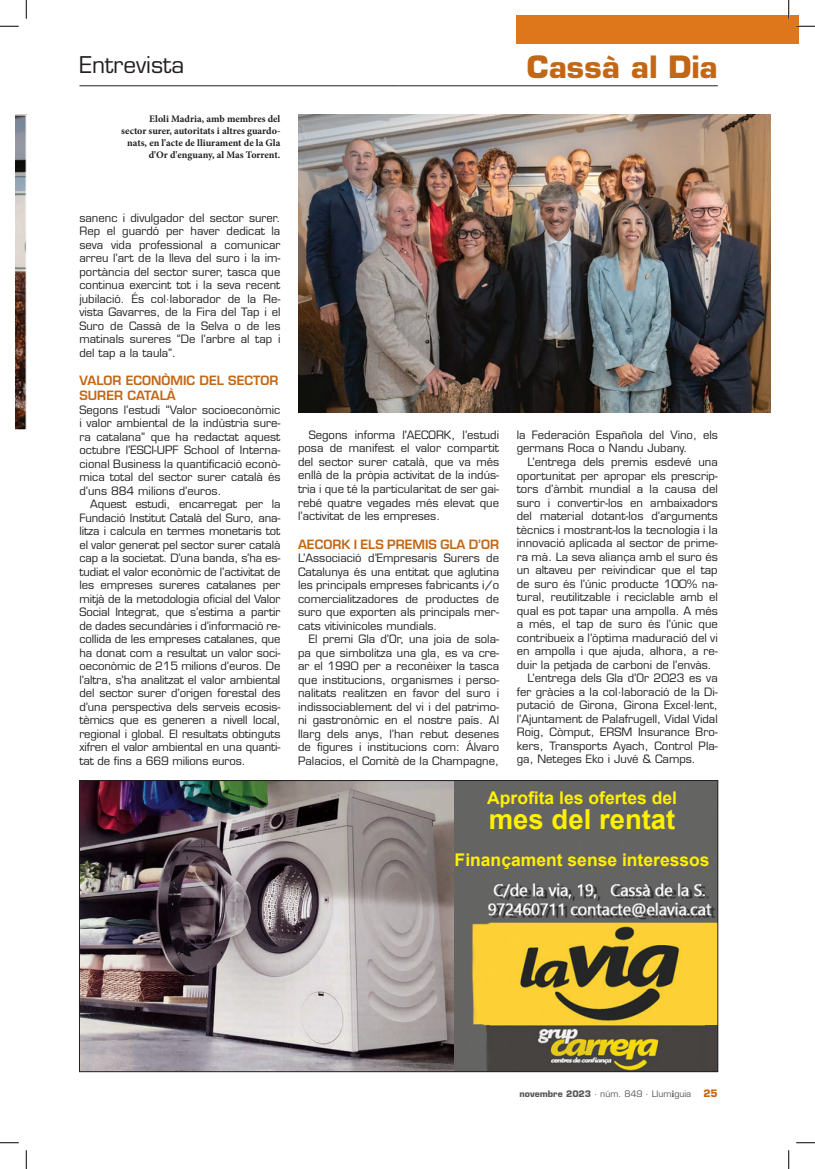
<style>
.page{position:relative;width:815px;height:1169px;background:#fff}
.page>*{position:absolute;margin:0;border:0;box-sizing:border-box;transform-origin:0 0}
.t1{font:700 30px "Eurostile LT Std";color:#c26716}
.PeuFotoNegreta{font:700 27.5px "Arial";color:#fff101}
.t2{font:22.5px "Eurostile LT Std";color:#231f20}
.PeuFotoNegreta-2{font:700 17.5px "Arial";color:#fff101}
.Ladillu{font:600 12.5px/15px "Eurostile LT Std";color:#c26716}
.TextGeneral{font:600 12.5px "Eurostile LT Std";color:#c26716}
.TextGeneral-2{font:11.25px/13.5px "Eurostile LT Std";color:#231f20;text-align:justify}
.TextGeneral-3{font:700 10px/12px "Minion Pro";color:#231f20;text-align:right}
.t3{font:8.75px "Eurostile LT Std";color:#57585a}
.s1{font-weight:700}
.s2{font-family:"Minion Pro";font-weight:700;font-size:10px}
.s3{font-weight:700;font-size:10px;color:#c26716}
</style>
<div class="page">
<hr style="left:79px;top:85px;width:319px;height:1px;background:#231f20">
<hr style="left:398px;top:85px;width:319px;height:1px;background:#231f20">
<div style="left:516px;top:16px;width:282px;height:28px;background:#de761b"></div>
<svg style="left:16px;top:114px;width:11px;height:316px;background:#8a7c77"></svg>
<img style="left:298px;top:115px;width:472px;height:297px">
<img style="left:453px;top:782px;width:262px;height:288px">
<img style="left:81px;top:782px;width:372px;height:288px">
<svg style="left:0;top:25px;width:19px;height:2px"></svg>
<svg style="left:796px;top:25px;width:18px;height:2px"></svg>
<svg style="left:0;top:1142px;width:19px;height:1px"></svg>
<svg style="left:796px;top:1142px;width:18px;height:1px"></svg>
<svg style="left:25px;top:0;width:2px;height:19px"></svg>
<svg style="left:25px;top:1150px;width:2px;height:19px"></svg>
<svg style="left:787px;top:0;width:2px;height:19px"></svg>
<svg style="left:788px;top:1150px;width:1px;height:19px"></svg>
<p class="t2" style="left:79px;top:51px;width:106px">Entrevista</p>
<p class="t1" style="left:526px;top:49px;width:192px">Cassà al Dia</p>
<p class="TextGeneral-3" style="left:121px;top:113px;width:160px">Eloli Madria, amb membres del<br>sector surer, autoritats i altres guardo&shy;nats, en l'acte de lliurament de la Gla d'Or d'enguany, al Mas Torrent.</p>
<p class="TextGeneral-2" style="left:79px;top:211px;width:202px">sanenc i divulgador del sector surer.<br>Rep el guardó per haver dedicat la seva vida professional a comunicar arreu l’art de la lleva del suro i la im&shy;portància del sector surer, tasca que continua exercint tot i la seva recent jubilació. És col·laborador de la Re&shy;vista Gavarres, de la Fira del Tap i el Suro de Cassà de la Selva o de les matinals sureres “De l’arbre al tap i del tap a la taula”.</p>
<p class="Ladillu" style="left:79px;top:373px;width:200px">VALOR ECONÒMIC DEL SECTOR<br>SURER CATALÀ</p>
<p class="TextGeneral-2" style="left:79px;top:403px;width:202px">Segons l’estudi “Valor socioeconòmic i valor ambiental de la indústria sure&shy;ra catalana” que ha redactat aquest octubre l’ESCI-UPF School of Interna&shy;cional Business la quantificació econò&shy;mica total del sector surer català és d’uns 884 milions d’euros.</p>
<p class="TextGeneral-2" style="left:79px;top:497px;width:202px;text-indent:11px">Aquest estudi, encarregat per la Fundació Institut Català del Suro, ana&shy;litza i calcula en termes monetaris tot el valor generat pel sector surer català cap a la societat. D’una banda, s’ha es&shy;tudiat el valor econòmic de l’activitat de les empreses sureres catalanes per mitjà de la metodologia oficial del Valor Social Integrat, que s’estima a partir de dades secundàries i d’informació re&shy;collida de les empreses catalanes, que ha donat com a resultat un valor soci&shy;oeconòmic de 215 milions d’euros. De l’altra, s’ha analitzat el valor ambiental del sector surer d’origen forestal des d’una perspectiva dels serveis ecosis&shy;tèmics que es generen a nivell local, regional i global. El resultats obtinguts xifren el valor ambiental en una quanti&shy;tat de fins a 669 milions euros.</p>
<p class="TextGeneral-2" style="left:298px;top:428px;width:202px;text-indent:11px">Segons informa l'AECORK, l’estudi posa de manifest el valor compartit del sector surer català, que va més enllà de la pròpia activitat de la indús&shy;tria i que té la particularitat de ser gai&shy;rebé quatre vegades més elevat que l’activitat de les empreses.</p>
<p class="TextGeneral" style="left:298px;top:536px;width:202px">AECORK I ELS PREMIS GLA D’OR</p>
<p class="TextGeneral-2" style="left:298px;top:551px;width:202px">L’Associació d’Empresaris Surers de Catalunya és una entitat que aglutina les principals empreses fabricants i/o comercialitzadores de productes de suro que exporten als principals mer&shy;cats vitivinícoles mundials.</p>
<p class="TextGeneral-2" style="left:298px;top:632px;width:202px;text-indent:11px">El premi Gla d’Or, una joia de sola&shy;pa que simbolitza una gla, es va cre&shy;ar el 1990 per a reconèixer la tasca que institucions, organismes i perso&shy;nalitats realitzen en favor del suro i indissociablement del vi i del patrimo&shy;ni gastronòmic en el nostre país. Al llarg dels anys, l’han rebut desenes de figures i institucions com: Álvaro Palacios, el Comitè de la Champagne,</p>
<p class="TextGeneral-2" style="left:516px;top:428px;width:202px">la Federación Española del Vino, els germans Roca o Nandu Jubany.</p>
<p class="TextGeneral-2" style="left:516px;top:455px;width:202px;text-indent:11px">L’entrega dels premis esdevé una oportunitat per apropar els prescrip&shy;tors d’àmbit mundial a la causa del suro i convertir-los en ambaixadors del material dotant-los d’arguments tècnics i mostrant-los la tecnologia i la innovació aplicada al sector de prime&shy;ra mà. La seva aliança amb el suro és un altaveu per reivindicar que el tap de suro és l’únic producte 100% na&shy;tural, reutilitzable i reciclable amb el qual es pot tapar una ampolla. A més a més, el tap de suro és l’únic que contribueix a l’òptima maduració del vi en ampolla i que ajuda, alhora, a re&shy;duir la petjada de carboni de l’envàs.</p>
<p class="TextGeneral-2" style="left:516px;top:671px;width:202px;text-indent:11px">L’entrega dels Gla d’Or 2023 es va fer gràcies a la col·laboració de la Di&shy;putació de Girona, Girona Excel·lent, l’Ajuntament de Palafrugell, Vidal Vidal Roig, Còmput, ERSM Insurance Bro&shy;kers, Transports Ayach, Control Pla&shy;ga, Neteges Eko i Juvé &amp; Camps.</p>
<p class="PeuFotoNegreta-2" style="left:487px;top:786px;width:191px">Aprofita les ofertes del</p>
<p class="PeuFotoNegreta" style="left:488px;top:801px;width:188px">mes del rentat</p>
<p class="PeuFotoNegreta-2" style="left:454px;top:848px;width:256px">Finançament sense interessos</p>
<p class="t3" style="left:519px;top:1088px;width:200px"><span class="s1">novembre 2023</span> · núm. 849 · Llum<span class="s2">i</span>guia <span class="s3">25</span></p>
</div>
